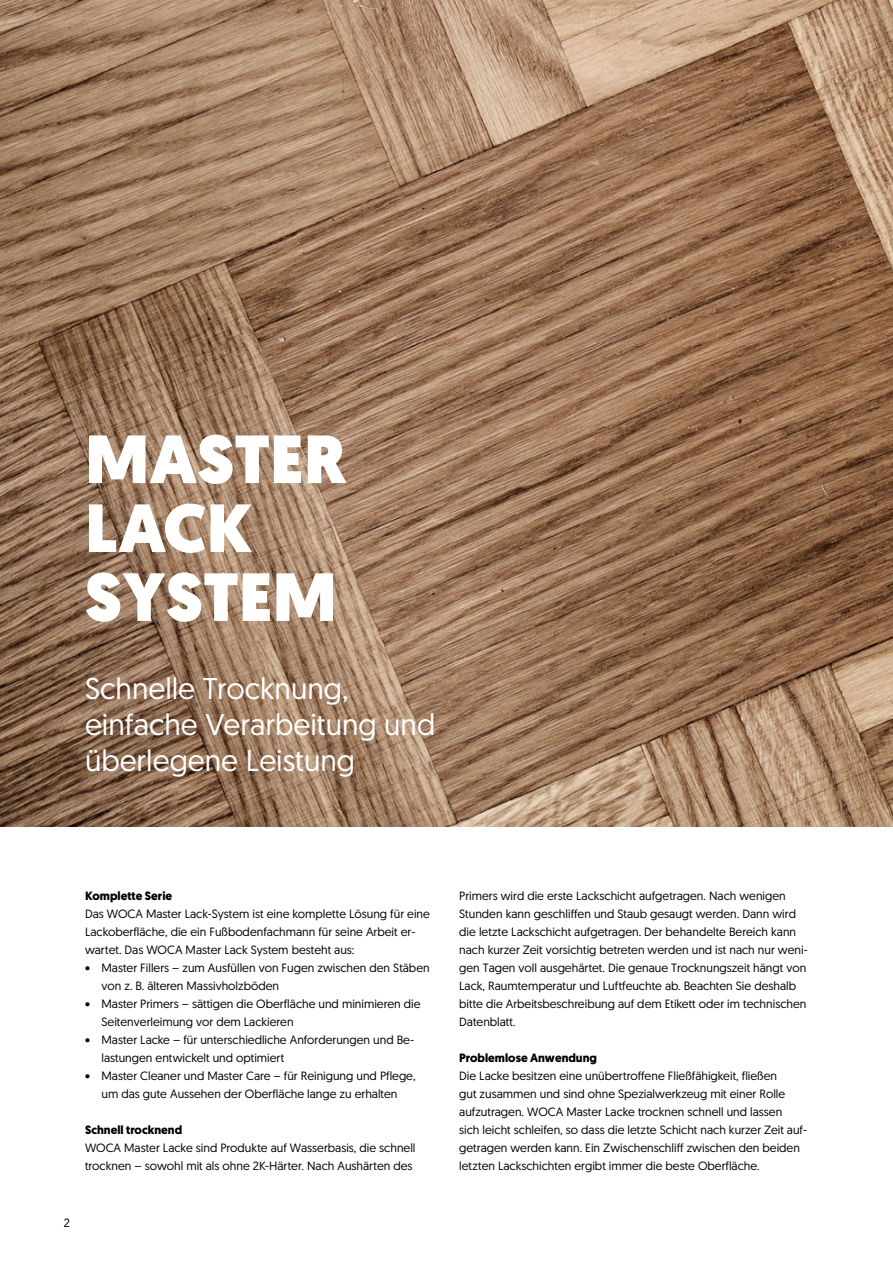
<style>
.page{position:relative;width:893px;height:1263px;background:#fff}
.page>*{position:absolute;margin:0;border:0;box-sizing:border-box;transform-origin:0 0}
.t1{font:900 68.1px/68.8px "Geomanist";color:#fff}
.t2{font:30px/36px "Geomanist";color:#fff}
.t3{font:12px/18px "Geomanist";color:#000}
.t4{font:700 12px "Geomanist";color:#000}
</style>
<div class="page">
<img style="left:0;top:0;width:893px;height:826px">
<h1 class="t1" style="left:85px;top:425px;width:263px">MASTER<br>LACK<br>SYSTEM</h1>
<h2 class="t2" style="left:85px;top:669px;width:352px">Schnelle Trocknung, einfache Verarbeitung und überlegene Leistung</h2>
<p class="t4" style="left:85px;top:888px;width:89px">Komplette Serie</p>
<p class="t3" style="left:85px;top:904px;width:346px">Das WOCA Master Lack-System ist eine komplette Lösung für eine<br>Lackoberfläche, die ein Fußbodenfachmann für seine Arbeit er&shy;wartet. Das WOCA Master Lack System besteht aus:</p>
<p class="t3" style="left:102px;top:958px;width:330px;text-indent:-16px">• Master Fillers – zum Ausfüllen von Fugen zwischen den Stäben von z. B. älteren Massivholzböden</p>
<p class="t3" style="left:102px;top:994px;width:320px;text-indent:-16px">• Master Primers – sättigen die Oberfläche und minimieren die<br>Seitenverleimung vor dem Lackieren</p>
<p class="t3" style="left:102px;top:1030px;width:314px;text-indent:-16px">• Master Lacke – für unterschiedliche Anforderungen und Be&shy;lastungen entwickelt und optimiert</p>
<p class="t3" style="left:85px;top:1066px;width:332px;text-align:center">• Master Cleaner und Master Care – für Reinigung und Pflege, um das gute Aussehen der Oberfläche lange zu erhalten</p>
<p class="t4" style="left:85px;top:1122px;width:99px">Schnell trocknend</p>
<p class="t3" style="left:85px;top:1138px;width:332px">WOCA Master Lacke sind Produkte auf Wasserbasis, die schnell trocknen – sowohl mit als ohne 2K-Härter. Nach Aushärten des</p>
<p class="t3" style="left:64px;top:1213px;width:8px">2</p>
<p class="t3" style="left:459px;top:886px;width:350px">Primers wird die erste Lackschicht aufgetragen. Nach wenigen Stunden kann geschliffen und Staub gesaugt werden. Dann wird die letzte Lackschicht aufgetragen. Der behandelte Bereich kann nach kurzer Zeit vorsichtig betreten werden und ist nach nur weni&shy;gen Tagen voll ausgehärtet. Die genaue Trocknungszeit hängt von Lack, Raumtemperatur und Luftfeuchte ab. Beachten Sie deshalb bitte die Arbeitsbeschreibung auf dem Etikett oder im technischen Datenblatt.</p>
<p class="t4" style="left:459px;top:1050px;width:139px">Problemlose Anwendung</p>
<p class="t3" style="left:459px;top:1066px;width:349px">Die Lacke besitzen eine unübertroffene Fließfähigkeit, fließen<br>gut zusammen und sind ohne Spezialwerkzeug mit einer Rolle aufzutragen. WOCA Master Lacke trocknen schnell und lassen<br>sich leicht schleifen, so dass die letzte Schicht nach kurzer Zeit auf&shy;getragen werden kann. Ein Zwischenschliff zwischen den beiden letzten Lackschichten ergibt immer die beste Oberfläche.</p>
</div>
